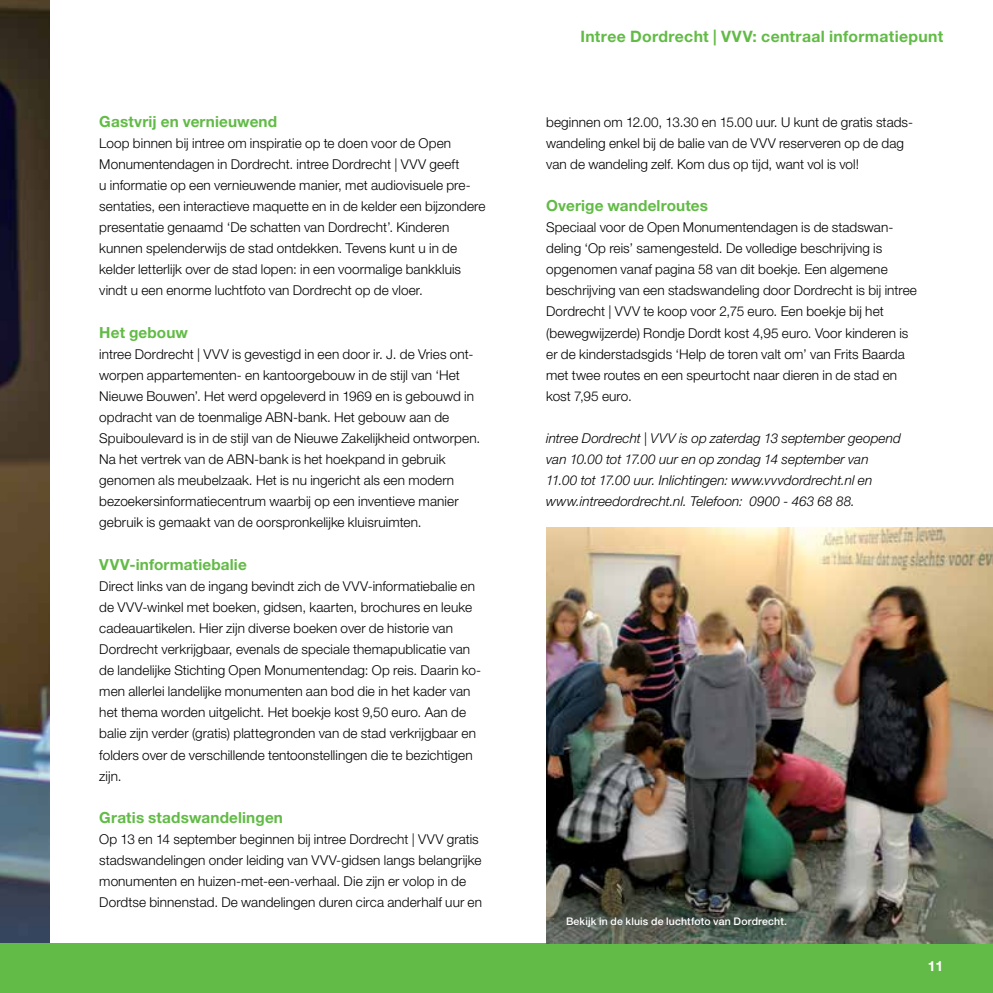
<style>
.page{position:relative;width:993px;height:993px;background:#fff}
.page>*{position:absolute;margin:0;border:0;box-sizing:border-box;transform-origin:0 0}
.t1{font:700 15.75px "Helvetica Neue LT Std";letter-spacing:.02em;color:#62bb46}
.t2{font:700 15.4px "Helvetica Neue LT Std";letter-spacing:.01em;color:#62bb46}
.t3{font:700 14px "Helvetica Neue LT Std";color:#fff}
.t4{font:300 13.65px/21px "Helvetica Neue LT Std";letter-spacing:.005em;color:#000}
.t5{font:italic 300 13.65px/21px "Helvetica Neue LT Std";letter-spacing:.005em;color:#000}
.t6{font:500 10.5px "Helvetica Neue LT Std";letter-spacing:.015em;color:#fff}
</style>
<div class="page">
<img style="left:0;top:0;width:50px;height:943px">
<div style="left:0;top:943px;width:992px;height:49px;background:#62bb46"></div>
<img style="left:546px;top:527px;width:446px;height:416px">
<p class="t2" style="left:99px;top:111px;width:179px">Gastvrij en vernieuwend</p>
<p class="t4" style="left:99px;top:132px;width:387px">Loop binnen bij intree om inspiratie op te doen voor de Open Monumentendagen in Dordrecht. intree Dordrecht | VVV geeft<br>u informatie op een vernieuwende manier, met audiovisuele pre&shy;sentaties, een interactieve maquette en in de kelder een bijzondere presentatie genaamd ‘De schatten van Dordrecht’. Kinderen kunnen spelenderwijs de stad ontdekken. Tevens kunt u in de kelder letterlijk over de stad lopen: in een voormalige bankkluis vindt u een enorme luchtfoto van Dordrecht op de vloer.</p>
<p class="t2" style="left:99px;top:322px;width:90px">Het gebouw</p>
<p class="t4" style="left:99px;top:343px;width:382px">intree Dordrecht | VVV is gevestigd in een door ir. J. de Vries ont&shy;worpen appartementen- en kantoorgebouw in de stijl van ‘Het Nieuwe Bouwen’. Het werd opgeleverd in 1969 en is gebouwd in opdracht van de toenmalige ABN-bank. Het gebouw aan de Spuiboulevard is in de stijl van de Nieuwe Zakelijkheid ontworpen.<br>Na het vertrek van de ABN-bank is het hoekpand in gebruik genomen als meubelzaak. Het is nu ingericht als een modern bezoekersinformatiecentrum waarbij op een inventieve manier gebruik is gemaakt van de oorspronkelijke kluisruimten.</p>
<p class="t2" style="left:99px;top:554px;width:149px">VVV-informatiebalie</p>
<p class="t4" style="left:99px;top:575px;width:383px">Direct links van de ingang bevindt zich de VVV-informatiebalie en de VVV-winkel met boeken, gidsen, kaarten, brochures en leuke cadeauartikelen. Hier zijn diverse boeken over de historie van Dordrecht verkrijgbaar, evenals de speciale themapublicatie van de landelijke Stichting Open Monumentendag: Op reis. Daarin ko&shy;men allerlei landelijke monumenten aan bod die in het kader van het thema worden uitgelicht. Het boekje kost 9,50 euro. Aan de balie zijn verder (gratis) plattegronden van de stad verkrijgbaar en folders over de verschillende tentoonstellingen die te bezichtigen zijn.</p>
<p class="t2" style="left:99px;top:807px;width:185px">Gratis stadswandelingen</p>
<p class="t4" style="left:99px;top:828px;width:384px">Op 13 en 14 september beginnen bij intree Dordrecht | VVV gratis stadswandelingen onder leiding van VVV-gidsen langs belangrijke monumenten en huizen-met-een-verhaal. Die zijn er volop in de Dordtse binnenstad. De wandelingen duren circa anderhalf uur en</p>
<p class="t1" style="left:580px;top:27px;width:364px">Intree Dordrecht | VVV: centraal informatiepunt</p>
<p class="t4" style="left:546px;top:111px;width:368px">beginnen om 12.00, 13.30 en 15.00 uur. U kunt de gratis stads&shy;wandeling enkel bij de balie van de VVV reserveren op de dag van de wandeling zelf. Kom dus op tijd, want vol is vol!</p>
<p class="t2" style="left:546px;top:196px;width:163px">Overige wandelroutes</p>
<p class="t4" style="left:546px;top:216px;width:372px">Speciaal voor de Open Monumentendagen is de stadswan&shy;deling ‘Op reis’ samengesteld. De volledige beschrijving is opgenomen vanaf pagina 58 van dit boekje. Een algemene beschrijving van een stadswandeling door Dordrecht is bij intree Dordrecht | VVV te koop voor 2,75 euro. Een boekje bij het (bewegwijzerde) Rondje Dordt kost 4,95 euro. Voor kinderen is er de kinderstadsgids ‘Help de toren valt om’ van Frits Baarda met twee routes en een speurtocht naar dieren in de stad en kost 7,95 euro.</p>
<p class="t5" style="left:546px;top:427px;width:356px">intree Dordrecht | VVV is op zaterdag 13 september geopend van 10.00 tot 17.00 uur en op zondag 14 september van 11.00 tot 17.00 uur. Inlichtingen: www.vvvdordrecht.nl en www.intreedordrecht.nl. Telefoon: 0900 - 463 68 88.</p>
<p class="t6" style="left:566px;top:914px;width:222px">Bekijk in de kluis de luchtfoto van Dordrecht.</p>
<p class="t3" style="left:927px;top:956px;width:17px">11</p>
</div>
